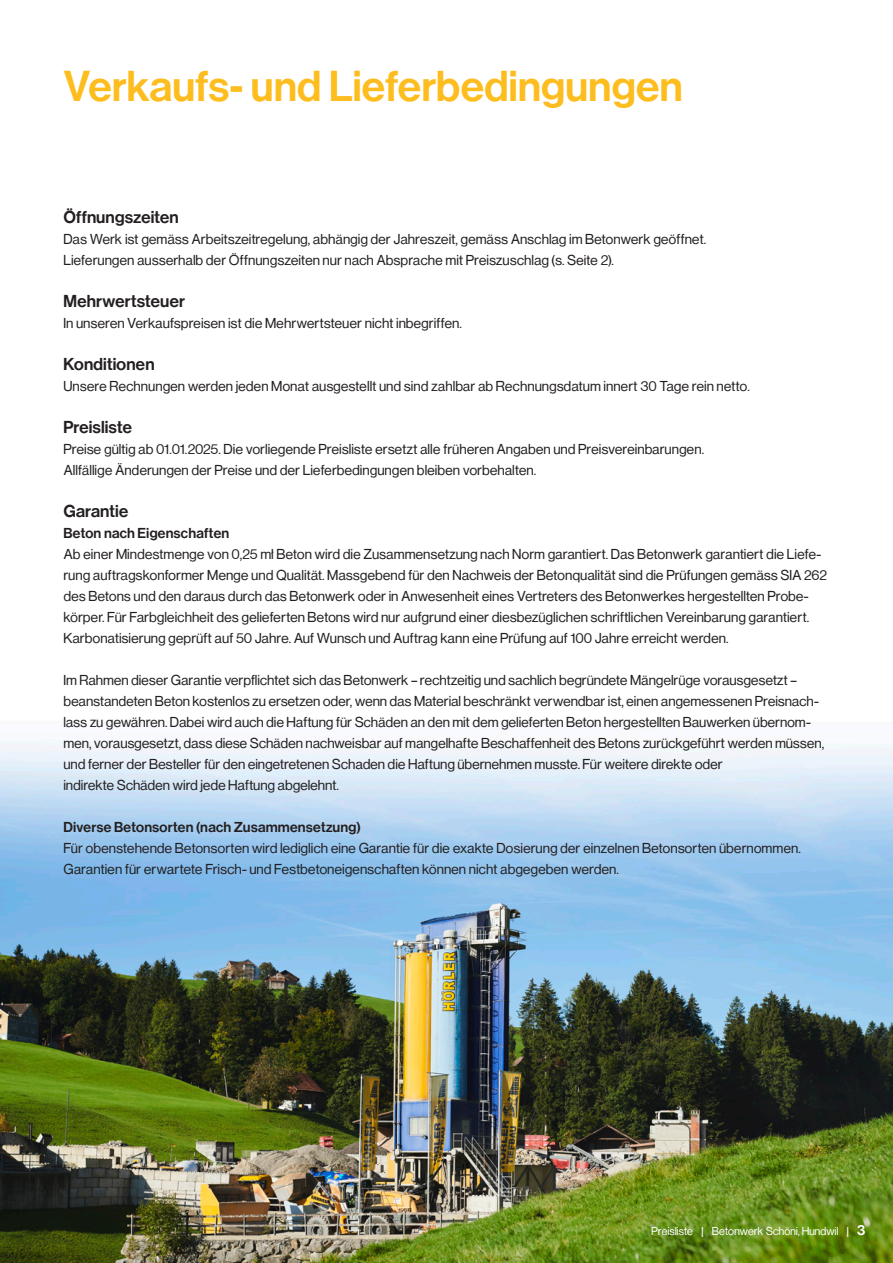
<style>
.page{position:relative;width:893px;height:1263px;background:#fff}
.page>*{position:absolute;margin:0;border:0;box-sizing:border-box;transform-origin:0 0}
.t1{font:700 45px "Nimbus San PCE";letter-spacing:.025em;color:#fdbd1f}
.t2{font:700 18px "Nimbus San PCE";letter-spacing:.035em;color:#231f20}
.t3{font:15px/21px "Nimbus San PCE";letter-spacing:.035em;color:#231f20}
.t4{font:700 15px "Nimbus San PCE";letter-spacing:.035em;color:#231f20}
.t5{font:12px "Nimbus San PCE";letter-spacing:.025em;color:#fff}
.s1{font-weight:700;font-size:15px}
</style>
<div class="page">
<img style="left:0;top:739px;width:893px;height:524px">
<h1 class="t1" style="left:64px;top:62px;width:620px">Verkaufs- und Lieferbedingungen</h1>
<p class="t2" style="left:64px;top:208px;width:116px">Öffnungszeiten</p>
<p class="t3" style="left:64px;top:229px;width:644px">Das Werk ist gemäss Arbeitszeitregelung, abhängig der Jahreszeit, gemäss Anschlag im Betonwerk geöffnet.<br>Lieferungen ausserhalb der Öffnungszeiten nur nach Absprache mit Preiszuschlag (s. Seite 2).</p>
<p class="t2" style="left:64px;top:292px;width:123px">Mehrwertsteuer</p>
<p class="t3" style="left:64px;top:313px;width:399px">In unseren Verkaufspreisen ist die Mehrwertsteuer nicht inbegriffen.</p>
<p class="t2" style="left:64px;top:355px;width:92px">Konditionen</p>
<p class="t3" style="left:64px;top:376px;width:687px">Unsere Rechnungen werden jeden Monat ausgestellt und sind zahlbar ab Rechnungsdatum innert 30 Tage rein netto.</p>
<p class="t2" style="left:64px;top:418px;width:70px">Preisliste</p>
<p class="t3" style="left:64px;top:439px;width:641px">Preise gültig ab 01.01.2025. Die vorliegende Preisliste ersetzt alle früheren Angaben und Preisvereinbarungen.<br>Allfällige Änderungen der Preise und der Lieferbedingungen bleiben vorbehalten.</p>
<p class="t2" style="left:64px;top:502px;width:66px">Garantie</p>
<p class="t4" style="left:64px;top:525px;width:167px">Beton nach Eigenschaften</p>
<p class="t3" style="left:64px;top:544px;width:764px">Ab einer Mindestmenge von 0,25 m³ Beton wird die Zusammensetzung nach Norm garantiert. Das Betonwerk garantiert die Liefe&shy;rung auftragskonformer Menge und Qualität. Massgebend für den Nachweis der Betonqualität sind die Prüfungen gemäss SIA 262 des Betons und den daraus durch das Betonwerk oder in Anwesenheit eines Vertreters des Betonwerkes hergestellten Probe&shy;körper. Für Farbgleichheit des gelieferten Betons wird nur aufgrund einer diesbezüglichen schriftlichen Vereinbarung garantiert.<br>Karbonatisierung geprüft auf 50 Jahre. Auf Wunsch und Auftrag kann eine Prüfung auf 100 Jahre erreicht werden.</p>
<p class="t3" style="left:64px;top:670px;width:761px">Im Rahmen dieser Garantie verpflichtet sich das Betonwerk – rechtzeitig und sachlich begründete Mängelrüge vorausgesetzt – beanstandeten Beton kostenlos zu ersetzen oder, wenn das Material beschränkt verwendbar ist, einen angemessenen Preisnach&shy;lass zu gewähren. Dabei wird auch die Haftung für Schäden an den mit dem gelieferten Beton hergestellten Bauwerken übernom&shy;men, vorausgesetzt, dass diese Schäden nachweisbar auf mangelhafte Beschaffenheit des Betons zurückgeführt werden müssen, und ferner der Besteller für den eingetretenen Schaden die Haftung übernehmen musste. Für weitere direkte oder<br>indirekte Schäden wird jede Haftung abgelehnt.</p>
<p class="t4" style="left:64px;top:819px;width:298px">Diverse Betonsorten (nach Zusammensetzung)</p>
<p class="t3" style="left:64px;top:838px;width:738px">Für obenstehende Betonsorten wird lediglich eine Garantie für die exakte Dosierung der einzelnen Betonsorten übernommen.<br>Garantien für erwartete Frisch- und Festbetoneigenschaften können nicht abgegeben werden.</p>
<p class="t5" style="left:652px;top:1225px;width:215px">Preisliste | Betonwerk Schöni, Hundwil | <span class="s1">3</span></p>
</div>
